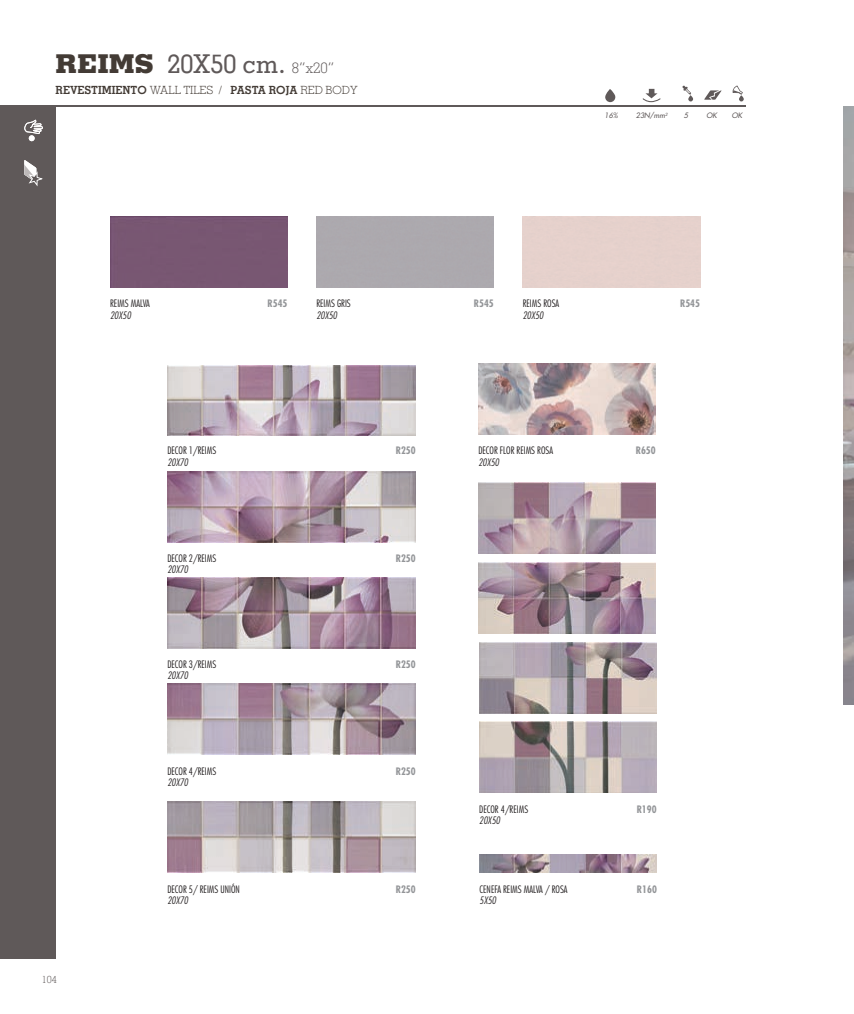
<style>
.page{position:relative;width:854px;height:1014px;background:#fff}
.page>*{position:absolute;margin:0;border:0;box-sizing:border-box;transform-origin:0 0}
.t1{font:500 25.88px "Memphis LT Std";color:#5f5959}
.t2{font:700 11.25px "Memphis LT Std";color:#433b35}
.t3{font:300 condensed 10px "Futura";color:#231f20}
.t4{font:italic 300 condensed 10px "Futura Std";color:#231f20}
.t5{font:700 condensed 10px "Futura";color:#939598}
.t6{font:300 10px "Memphis LT Std";color:#5f5959}
.t7{font:italic 500 7.25px "Futura Std";color:#5f5959}
.s1{font-weight:800;color:#433b35}
.s2{font-weight:300;font-size:14.75px}
.s3{font-weight:300}
</style>
<div class="page">
<hr style="left:0;top:105px;width:745px;height:1px;background:#5f5959">
<div style="left:0;top:105px;width:56px;height:853px;background:#5f5959"></div>
<svg style="left:24px;top:120px;width:19px;height:21px"></svg>
<svg style="left:24px;top:160px;width:19px;height:26px"></svg>
<div style="left:110px;top:216px;width:178px;height:71px;background:#785772"></div>
<img style="left:167px;top:365px;width:249px;height:71px">
<img style="left:167px;top:577px;width:249px;height:71px">
<img style="left:167px;top:471px;width:249px;height:71px">
<img style="left:167px;top:683px;width:249px;height:71px">
<img style="left:167px;top:801px;width:249px;height:71px">
<img style="left:478px;top:483px;width:178px;height:71px">
<img style="left:478px;top:562px;width:178px;height:71px">
<img style="left:479px;top:642px;width:178px;height:71px">
<img style="left:479px;top:721px;width:178px;height:71px">
<img style="left:478px;top:363px;width:178px;height:71px">
<img style="left:479px;top:854px;width:178px;height:18px">
<img style="left:843px;top:106px;width:11px;height:598px">
<svg style="left:605px;top:89px;width:10px;height:13px"></svg>
<svg style="left:643px;top:89px;width:18px;height:13px"></svg>
<svg style="left:682px;top:86px;width:11px;height:15px"></svg>
<svg style="left:704px;top:90px;width:18px;height:10px"></svg>
<svg style="left:733px;top:85px;width:11px;height:16px"></svg>
<h1 class="t1" style="left:56px;top:48px;width:280px"><span class="s1">REIMS</span> 20X50 cm. <span class="s2">8”x20”</span></h1>
<p class="t2" style="left:56px;top:82px;width:303px">REVESTIMIENTO <span class="s3">WALL TILES /</span> PASTA ROJA <span class="s3">RED BODY</span></p>
<p class="t7" style="left:605px;top:111px;width:15px">16%</p>
<p class="t7" style="left:636px;top:111px;width:33px">23N/mm<sup>2</sup></p>
<p class="t7" style="left:684px;top:111px;width:6px">5</p>
<p class="t7" style="left:706px;top:111px;width:12px">OK</p>
<p class="t7" style="left:732px;top:111px;width:12px">OK</p>
<p class="t3" style="left:110px;top:297px;width:41px">REIMS MALVA</p>
<p class="t5" style="left:268px;top:297px;width:21px">R545</p>
<p class="t4" style="left:110px;top:309px;width:22px">20X50</p>
<p class="t3" style="left:316px;top:297px;width:36px">REIMS GRIS</p>
<p class="t5" style="left:474px;top:297px;width:21px">R545</p>
<p class="t4" style="left:316px;top:309px;width:22px">20X50</p>
<p class="t3" style="left:523px;top:297px;width:38px">REIMS ROSA</p>
<p class="t5" style="left:680px;top:297px;width:21px">R545</p>
<p class="t4" style="left:523px;top:309px;width:22px">20X50</p>
<p class="t6" style="left:42px;top:973px;width:16px">104</p>
<p class="t3" style="left:167px;top:444px;width:50px">DECOR 1/REIMS</p>
<p class="t5" style="left:396px;top:444px;width:21px">R250</p>
<p class="t4" style="left:167px;top:456px;width:22px">20X70</p>
<p class="t3" style="left:167px;top:552px;width:50px">DECOR 2/REIMS</p>
<p class="t5" style="left:396px;top:552px;width:21px">R250</p>
<p class="t4" style="left:167px;top:564px;width:22px">20X70</p>
<p class="t3" style="left:167px;top:657px;width:50px">DECOR 3/REIMS</p>
<p class="t5" style="left:396px;top:657px;width:21px">R250</p>
<p class="t4" style="left:167px;top:669px;width:22px">20X70</p>
<p class="t3" style="left:167px;top:764px;width:50px">DECOR 4/REIMS</p>
<p class="t5" style="left:396px;top:764px;width:21px">R250</p>
<p class="t4" style="left:167px;top:776px;width:22px">20X70</p>
<p class="t3" style="left:167px;top:882px;width:74px">DECOR 5/ REIMS UNIÓN</p>
<p class="t5" style="left:396px;top:882px;width:21px">R250</p>
<p class="t4" style="left:167px;top:894px;width:22px">20X70</p>
<p class="t3" style="left:478px;top:444px;width:76px">DECOR FLOR REIMS ROSA</p>
<p class="t5" style="left:636px;top:444px;width:21px">R650</p>
<p class="t4" style="left:478px;top:456px;width:22px">20X50</p>
<p class="t3" style="left:479px;top:802px;width:50px">DECOR 4/REIMS</p>
<p class="t5" style="left:637px;top:802px;width:21px">R190</p>
<p class="t4" style="left:479px;top:814px;width:22px">20X50</p>
<p class="t3" style="left:480px;top:882px;width:89px">CENEFA REIMS MALVA / ROSA</p>
<p class="t5" style="left:637px;top:882px;width:21px">R160</p>
<p class="t4" style="left:480px;top:894px;width:18px">5X50</p>
</div>
